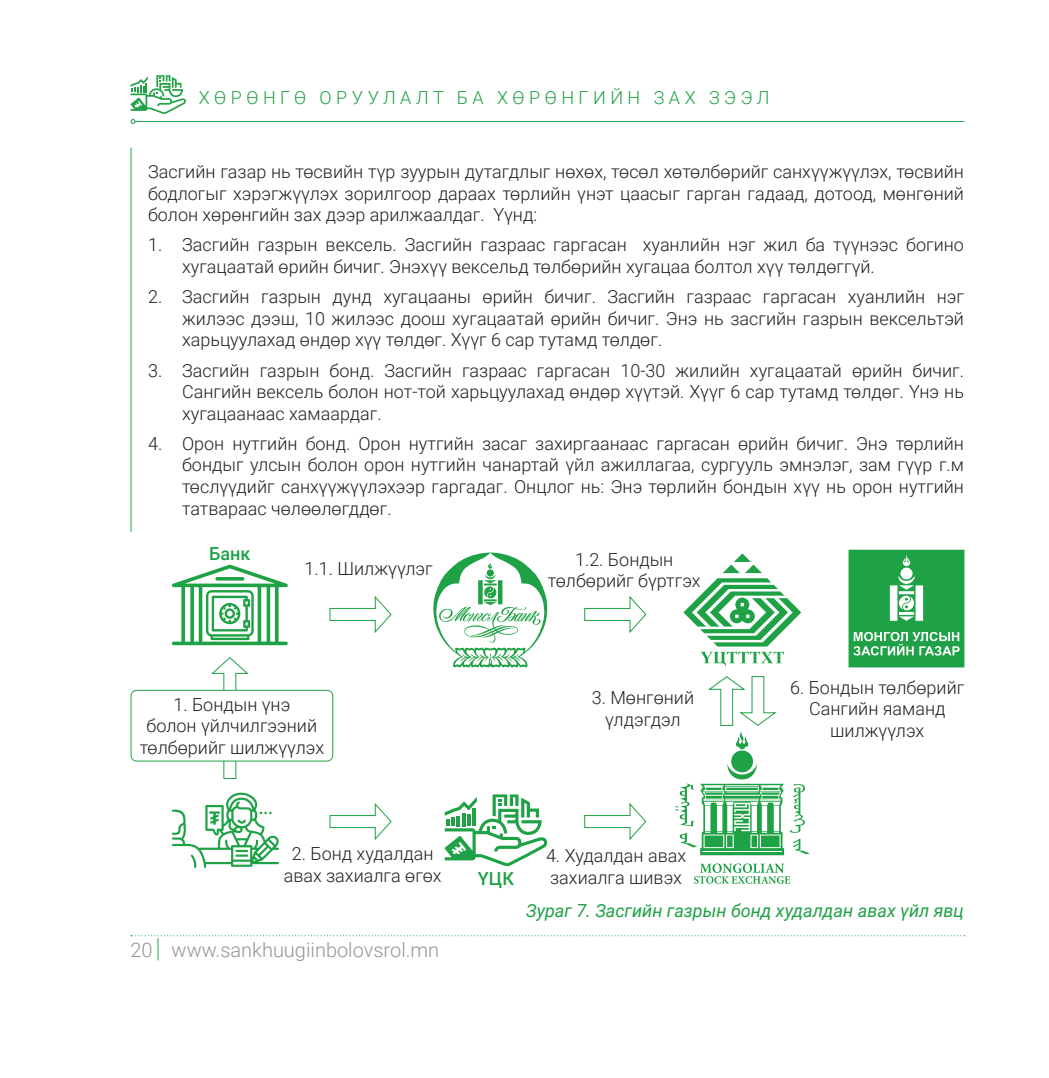
<style>
.page{position:relative;width:1049px;height:1078px;background:#fff}
.page>*{position:absolute;margin:0;border:0;box-sizing:border-box;transform-origin:0 0}
.t1{font:300 20px "Roboto";color:#939598}
.t2{font:300 18px/21.6px "Roboto";color:#231f20;text-align:center}
.t3{font:italic 18px "Roboto";color:#1fa245}
.t4{font:300 18px "Roboto";letter-spacing:.25em;color:#1fa245}
.t5{font:500 18px "Roboto";color:#1fa245}
</style>
<div class="page">
<hr style="left:135px;top:121px;width:829px;height:1px;background:#1fa245">
<svg style="left:131px;top:935px;width:834px;height:25px"></svg>
<svg style="left:130px;top:75px;width:56px;height:49px"></svg>
<hr style="left:131px;top:147px;width:1px;height:384px;background:#1fa245">
<svg style="left:172px;top:564px;width:116px;height:81px"></svg>
<hr style="left:215px;top:577px;width:29px;height:3px;background:#1fa245;border-radius:2px">
<svg style="left:172px;top:792px;width:107px;height:75px"></svg>
<svg style="left:444px;top:794px;width:104px;height:72px"></svg>
<svg style="left:433px;top:552px;width:115px;height:116px"></svg>
<svg style="left:683px;top:553px;width:118px;height:113px"></svg>
<svg style="left:848px;top:549px;width:116px;height:118px;background:#40af60"></svg>
<svg style="left:329px;top:596px;width:63px;height:37px"></svg>
<svg style="left:584px;top:596px;width:63px;height:37px"></svg>
<svg style="left:584px;top:803px;width:63px;height:37px"></svg>
<svg style="left:329px;top:803px;width:63px;height:37px"></svg>
<svg style="left:211px;top:657px;width:39px;height:122px"></svg>
<svg style="left:675px;top:676px;width:134px;height:207px"></svg>
<div style="left:131px;top:690px;width:202px;height:70px;background:#fff;border-radius:6px"></div>
<div style="left:131px;top:689px;width:202px;height:72px;border:1px solid #1fa245;border-radius:6px"></div>
<p class="t4" style="left:199px;top:85px;width:572px">ХӨРӨНГӨ ОРУУЛАЛТ БА ХӨРӨНГИЙН ЗАХ ЗЭЭЛ</p>
<p class="t2" style="left:148px;top:160px;width:817px;text-align:justify">Засгийн газар нь төсвийн түр зуурын дутагдлыг нөхөх, төсөл хөтөлбөрийг санхүүжүүлэх, төсвийн бодлогыг хэрэгжүүлэх зорилгоор дараах төрлийн үнэт цаасыг гарган гадаад, дотоод, мөнгөний болон хөрөнгийн зах дээр арилжаалдаг. Үүнд:</p>
<p class="t2" style="left:182px;top:233px;width:783px;text-align:left;text-indent:-34px">1. Засгийн газрын вексель. Засгийн газраас гаргасан хуанлийн нэг жил ба түүнээс богино хугацаатай өрийн бичиг. Энэхүү вексельд төлбөрийн хугацаа болтол хүү төлдөггүй.</p>
<p class="t2" style="left:182px;top:285px;width:783px;text-align:justify;text-indent:-34px">2. Засгийн газрын дунд хугацааны өрийн бичиг. Засгийн газраас гаргасан хуанлийн нэг жилээс дээш, 10 жилээс доош хугацаатай өрийн бичиг. Энэ нь засгийн газрын вексельтэй харьцуулахад өндөр хүү төлдөг. Хүүг 6 сар тутамд төлдөг.</p>
<p class="t2" style="left:182px;top:358px;width:783px;text-align:justify;text-indent:-34px">3. Засгийн газрын бонд. Засгийн газраас гаргасан 10-30 жилийн хугацаатай өрийн бичиг.<br>Сангийн вексель болон нот-той харьцуулахад өндөр хүүтэй. Хүүг 6 сар тутамд төлдөг. Үнэ нь хугацаанаас хамаардаг.</p>
<p class="t2" style="left:182px;top:432px;width:783px;text-align:justify;text-indent:-34px">4. Орон нутгийн бонд. Орон нутгийн засаг захиргаанаас гаргасан өрийн бичиг. Энэ төрлийн бондыг улсын болон орон нутгийн чанартай үйл ажиллагаа, сургууль эмнэлэг, зам гүүр г.м төслүүдийг санхүүжүүлэхээр гаргадаг. Онцлог нь: Энэ төрлийн бондын хүү нь орон нутгийн татвараас чөлөөлөгддөг.</p>
<p class="t5" style="left:209px;top:541px;width:43px">Банк</p>
<p class="t2" style="left:305px;top:557px;width:130px">1.1. Шилжүүлэг</p>
<p class="t2" style="left:548px;top:547px;width:154px">1.2. Бондын төлбөрийг бүртгэх</p>
<p class="t2" style="left:140px;top:692px;width:186px">1. Бондын үнэ<br>болон үйлчилгээний төлбөрийг шилжүүлэх</p>
<p class="t2" style="left:284px;top:842px;width:159px">2. Бонд худалдан авах захиалга өгөх</p>
<p class="t2" style="left:592px;top:686px;width:104px">3. Мөнгөний үлдэгдэл</p>
<p class="t5" style="left:478px;top:866px;width:38px">ҮЦК</p>
<p class="t2" style="left:546px;top:844px;width:142px;text-align:left">4. Худалдан авах захиалга шивэх</p>
<p class="t2" style="left:790px;top:675px;width:176px">6. Бондын төлбөрийг<br>Сангийн яаманд шилжүүлэх</p>
<p class="t1" style="left:131px;top:935px;width:310px">20 www.sankhuugiinbolovsrol.mn</p>
<p class="t3" style="left:526px;top:897px;width:439px">Зураг 7. Засгийн газрын бонд худалдан авах үйл явц</p>
</div>
